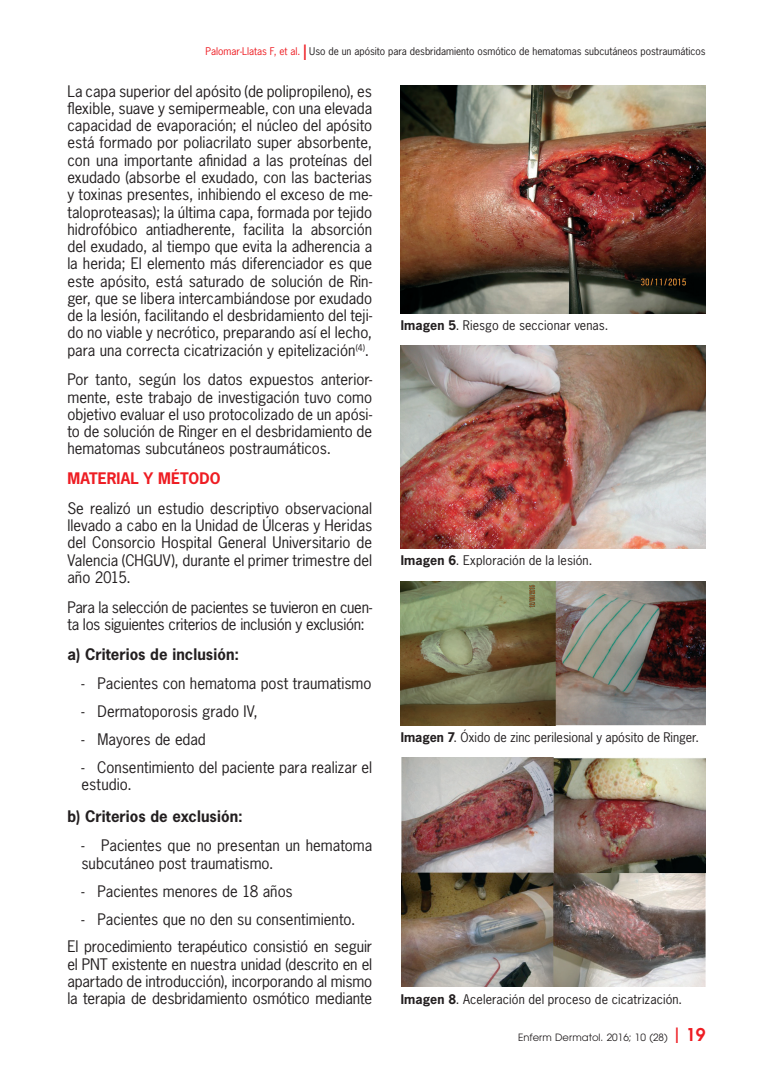
<style>
.page{position:relative;width:773px;height:1081px;background:#fff}
.page>*{position:absolute;margin:0;border:0;box-sizing:border-box;transform-origin:0 0}
.t1{font:600 17.5px "Avant Garde";color:#ee1d23}
.t2{font:15px/17.2px "News Gothic Std";letter-spacing:-.005em;color:#231f20;text-align:justify}
.t3{font:700 15px "News Gothic Std";letter-spacing:.005em;color:#231f20}
.t4{font:700 15px "News Gothic Std";letter-spacing:.005em;color:#ee1d23}
.t5{font:12.5px "News Gothic Std";letter-spacing:.005em;color:#231f20}
.t6{font:10px "News Gothic Std";color:#231f20}
.t7{font:10px "Avant Garde";color:#231f20}
.t8{font:10px "News Gothic Std";color:#ee1d23}
.s1{font-weight:700}
</style>
<div class="page">
<img style="left:400px;top:85px;width:305px;height:229px">
<img style="left:400px;top:345px;width:305px;height:204px">
<img style="left:400px;top:581px;width:305px;height:144px">
<img style="left:401px;top:757px;width:304px;height:230px">
<p class="t8" style="left:205px;top:44px;width:96px">Palomar-Llatas F, et al.</p>
<p class="t6" style="left:309px;top:44px;width:398px">Uso de un apósito para desbridamiento osmótico de hematomas subcutáneos postraumáticos</p>
<p class="t2" style="left:67px;top:82px;width:306px">La capa superior del apósito (de polipropileno), es flexible, suave y semipermeable, con una elevada capacidad de evaporación; el núcleo del apósito está formado por poliacrilato super absorbente, con una importante afinidad a las proteínas del exudado (absorbe el exudado, con las bacterias y toxinas presentes, inhibiendo el exceso de me&shy;taloproteasas); la última capa, formada por tejido hidrofóbico antiadherente, facilita la absorción del exudado, al tiempo que evita la adherencia a la herida; El elemento más diferenciador es que este apósito, está saturado de solución de Rin&shy;ger, que se libera intercambiándose por exudado de la lesión, facilitando el desbridamiento del teji&shy;do no viable y necrótico, preparando así el lecho, para una correcta cicatrización y epitelización<sup>(4)</sup>.</p>
<p class="t2" style="left:67px;top:371px;width:306px">Por tanto, según los datos expuestos anterior&shy;mente, este trabajo de investigación tuvo como objetivo evaluar el uso protocolizado de un apósi&shy;to de solución de Ringer en el desbridamiento de hematomas subcutáneos postraumáticos.</p>
<p class="t4" style="left:67px;top:468px;width:154px">MATERIAL Y MÉTODO</p>
<p class="t2" style="left:67px;top:499px;width:306px">Se realizó un estudio descriptivo observacional llevado a cabo en la Unidad de Úlceras y Heridas del Consorcio Hospital General Universitario de Valencia (CHGUV), durante el primer trimestre del año 2015.</p>
<p class="t2" style="left:67px;top:598px;width:306px">Para la selección de pacientes se tuvieron en cuen&shy;ta los siguientes criterios de inclusión y exclusión:</p>
<p class="t3" style="left:67px;top:644px;width:173px">a) Criterios de inclusión:</p>
<p class="t2" style="left:82px;top:675px;width:291px">- Pacientes con hematoma post traumatismo</p>
<p class="t2" style="left:82px;top:703px;width:178px">- Dermatoporosis grado IV,</p>
<p class="t2" style="left:82px;top:731px;width:126px">- Mayores de edad</p>
<p class="t2" style="left:82px;top:758px;width:292px">- Consentimiento del paciente para realizar el estudio.</p>
<p class="t3" style="left:67px;top:806px;width:177px">b) Criterios de exclusión:</p>
<p class="t2" style="left:82px;top:837px;width:292px">- Pacientes que no presentan un hematoma subcutáneo post traumatismo.</p>
<p class="t2" style="left:82px;top:882px;width:213px">- Pacientes menores de 18 años</p>
<p class="t2" style="left:67px;top:905px;width:306px;line-height:27.9px;text-align:center">- Pacientes que no den su consentimiento.<br>El procedimiento terapéutico consistió en seguir</p>
<p class="t2" style="left:67px;top:955px;width:306px">el PNT existente en nuestra unidad (descrito en el apartado de introducción), incorporando al mismo la terapia de desbridamiento osmótico mediante</p>
<p class="t5" style="left:400px;top:317px;width:209px"><span class="s1">Imagen 5</span>. Riesgo de seccionar venas.</p>
<p class="t5" style="left:400px;top:552px;width:193px"><span class="s1">Imagen 6</span>. Exploración de la lesión.</p>
<p class="t5" style="left:400px;top:729px;width:300px"><span class="s1">Imagen 7</span>. Óxido de zinc perilesional y apósito de Ringer.</p>
<p class="t5" style="left:400px;top:991px;width:283px"><span class="s1">Imagen 8</span>. Aceleración del proceso de cicatrización.</p>
<p class="t7" style="left:518px;top:1032px;width:151px">Enferm Dermatol. 2016; 10 (28)</p>
<p class="t1" style="left:675px;top:1023px;width:32px">❘ 19</p>
</div>
